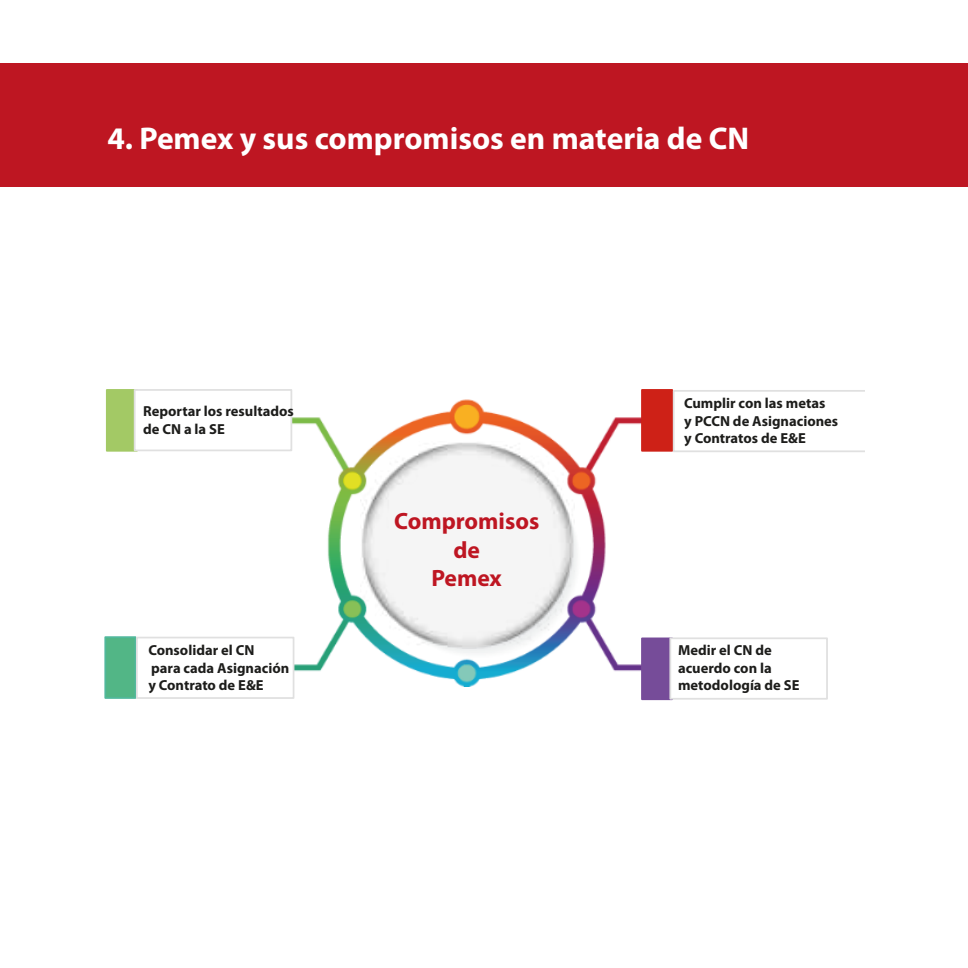
<style>
.page{position:relative;width:968px;height:968px;background:#fff}
.page>*{position:absolute;margin:0;border:0;box-sizing:border-box;transform-origin:0 0}
.t1{font:700 31.5px "Myriad Pro";color:#fff}
.t2{font:700 23.62px/28.3px "Myriad Pro";color:#be1622;text-align:center}
.t3{font:700 14.53px/17.5px "Myriad Pro";color:#1d1d1b}
</style>
<div class="page">
<div style="left:0;top:63px;width:967px;height:123px;background:#be1622"></div>
<img style="left:291px;top:399px;width:351px;height:300px">
<img style="left:360px;top:441px;width:215px;height:207px">
<div style="left:642px;top:638px;width:30px;height:61px;background:#764c99"></div>
<div style="left:641px;top:637px;width:32px;height:63px;border:2px solid #764c99"></div>
<div style="left:642px;top:390px;width:30px;height:60px;background:#ce2117"></div>
<div style="left:641px;top:389px;width:32px;height:62px;border:2px solid #ce2117"></div>
<div style="left:104px;top:636px;width:32px;height:62px;background:#52b686;border:2px solid #51b89c"></div>
<div style="left:670px;top:638px;width:156px;height:60px;background:#fff"></div>
<div style="left:669px;top:637px;width:158px;height:62px;border:2px solid #e0e0e0"></div>
<div style="left:107px;top:390px;width:30px;height:60px;background:#a3c965"></div>
<div style="left:106px;top:389px;width:32px;height:62px;border:2px solid #a3c965"></div>
<div style="left:134px;top:389px;width:158px;height:62px;border:2px solid #e0e0e0"></div>
<div style="left:136px;top:636px;width:158px;height:62px;border:2px solid #e0e0e0"></div>
<div style="left:436px;top:687px;width:62px;height:32px;background:#fff"></div>
<svg style="left:672px;top:390px;width:192px;height:62px"></svg>
<div style="left:139px;top:389px;width:258px;height:71px;background:#fff"></div>
<h1 class="t1" style="left:107px;top:118px;width:643px">4. Pemex y sus compromisos en materia de CN</h1>
<p class="t3" style="left:143px;top:402px;width:152px">Reportar los resultados de CN a la SE</p>
<h2 class="t2" style="left:394px;top:506px;width:147px">Compromisos de<br>Pemex</h2>
<p class="t3" style="left:684px;top:394px;width:156px">Cumplir con las metas<br>y PCCN de Asignaciones y Contratos de E&amp;E</p>
<p class="t3" style="left:148px;top:640px;width:142px">Consolidar el CN<br>para cada Asignación y Contrato de E&amp;E</p>
<p class="t3" style="left:678px;top:640px;width:123px">Medir el CN de acuerdo con la metodología de SE</p>
</div>
